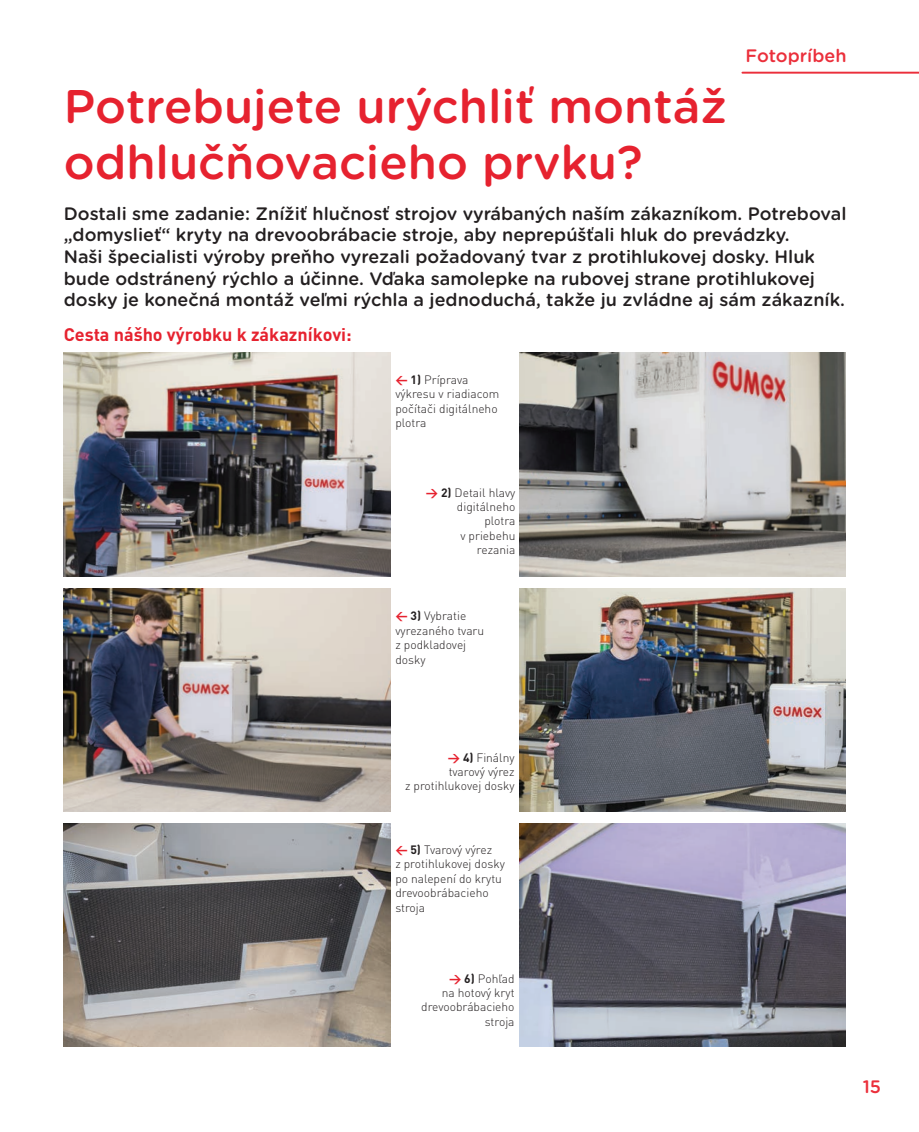
<style>
.page{position:relative;width:919px;height:1132px;background:#fff}
.page>*{position:absolute;margin:0;border:0;box-sizing:border-box;transform-origin:0 0}
.t1{font:500 47.1px "Gotham Rounded";color:#e6222f}
.t2{font:500 18px/21.6px "Gotham Rounded";color:#231f20}
.t3{font:700 18px "DIN Pro";color:#e6222f}
.t4{font:500 18px "Gotham Rounded";color:#eb2f3b}
.t5{font:300 12px/14.4px "DIN Pro";color:#231f20}
.s1{font-weight:700;color:#e6222f}
.s2{font-weight:700}
</style>
<div class="page">
<hr style="left:742px;top:72px;width:176px;height:2px;background:#eb2f3b">
<img style="left:64px;top:352px;width:326px;height:224px">
<img style="left:64px;top:588px;width:326px;height:223px">
<img style="left:64px;top:823px;width:326px;height:223px">
<img style="left:519px;top:352px;width:326px;height:224px">
<img style="left:519px;top:588px;width:326px;height:223px">
<img style="left:519px;top:823px;width:326px;height:223px">
<p class="t1" style="left:64px;top:72px;width:664px">Potrebujete urýchliť montáž</p>
<p class="t1" style="left:64px;top:129px;width:580px">odhlučňovacieho prvku?</p>
<p class="t4" style="left:745px;top:43px;width:103px">Fotopríbeh</p>
<p class="t2" style="left:64px;top:202px;width:784px">Dostali sme zadanie: Znížiť hlučnosť strojov vyrábaných naším zákazníkom. Potreboval</p>
<p class="t2" style="left:64px;top:223px;width:782px">„domyslieť“ kryty na drevoobrábacie stroje, aby neprepúšťali hluk do prevádzky.<br>Naši špecialisti výroby preňho vyrezali požadovaný tvar z protihlukovej dosky. Hluk bude odstránený rýchlo a účinne. Vďaka samolepke na rubovej strane protihlukovej dosky je konečná montáž veľmi rýchla a jednoduchá, takže ju zvládne aj sám zákazník.</p>
<p class="t3" style="left:64px;top:322px;width:289px">Cesta nášho výrobku k zákazníkovi:</p>
<p class="t5" style="left:395px;top:371px;width:105px"><span class="s1">←</span> <span class="s2">1)</span> Príprava výkresu v riadiacom počítači digitálneho plotra</p>
<p class="t5" style="left:426px;top:484px;width:91px"><span class="s1">→</span> <span class="s2">2)</span> Detail hlavy</p>
<p class="t5" style="left:457px;top:499px;width:60px">digitálneho</p>
<p class="t5" style="left:484px;top:513px;width:32px">plotra</p>
<p class="t5" style="left:460px;top:527px;width:56px">v priebehu</p>
<p class="t5" style="left:477px;top:542px;width:40px">rezania</p>
<p class="t5" style="left:395px;top:608px;width:72px"><span class="s1">←</span> <span class="s2">3)</span> Vybratie</p>
<p class="t5" style="left:395px;top:622px;width:90px">vyrezaného tvaru</p>
<p class="t5" style="left:395px;top:637px;width:72px">z podkladovej</p>
<p class="t5" style="left:395px;top:651px;width:32px">dosky</p>
<p class="t5" style="left:448px;top:749px;width:68px"><span class="s1">→</span> <span class="s2">4)</span> Finálny</p>
<p class="t5" style="left:448px;top:763px;width:67px">tvarový výrez</p>
<p class="t5" style="left:405px;top:778px;width:111px">z protihlukovej dosky</p>
<p class="t5" style="left:395px;top:841px;width:98px"><span class="s1">←</span> <span class="s2">5)</span> Tvarový výrez</p>
<p class="t5" style="left:395px;top:856px;width:111px">z protihlukovej dosky po nalepení do krytu drevoobrábacieho stroja</p>
<p class="t5" style="left:449px;top:970px;width:67px"><span class="s1">→</span> <span class="s2">6)</span> Pohľad</p>
<p class="t5" style="left:441px;top:984px;width:74px">na hotový kryt</p>
<p class="t5" style="left:421px;top:999px;width:95px">drevoobrábacieho</p>
<p class="t5" style="left:485px;top:1013px;width:31px">stroja</p>
<p class="t4" style="left:862px;top:1072px;width:20px">15</p>
</div>
